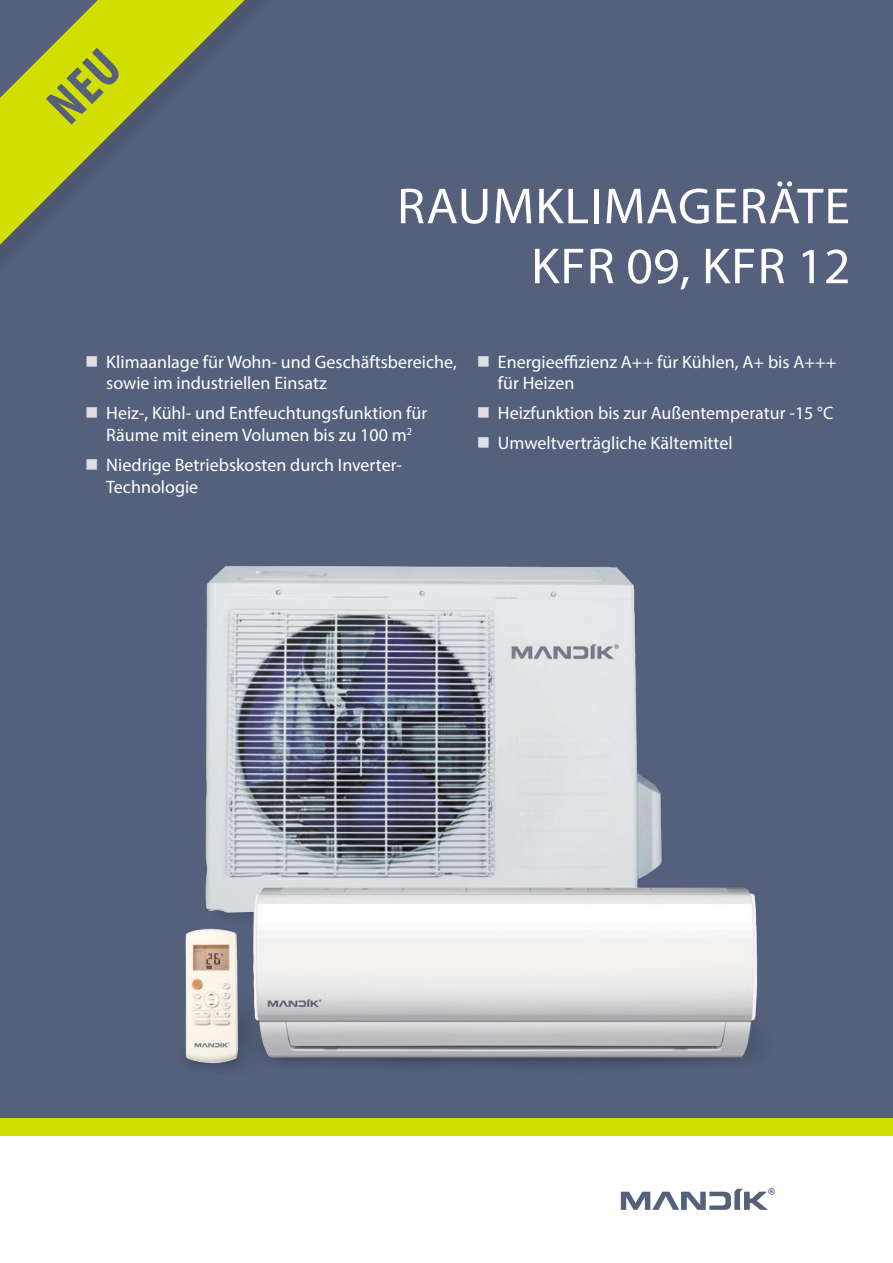
<style>
.page{position:relative;width:893px;height:1263px;background:#fff}
.page>*{position:absolute;margin:0;border:0;box-sizing:border-box;transform-origin:0 0}
.t1{font:51px/60px "Myriad Pro";letter-spacing:.02em;color:#fff;text-align:right}
.t2{font:18px/21.6px "Myriad Pro";color:#fff}
.t3{font:700 7.65px "Tahoma";color:#54607c}
</style>
<div class="page">
<div style="left:0;top:0;width:893px;height:1118px;background:#54607c"></div>
<div style="left:0;top:1118px;width:893px;height:17px;background:#d2de00"></div>
<svg style="left:621px;top:1189px;width:147px;height:21px"></svg>
<div style="left:0;top:0;width:307px;height:303px;background:#54607c"></div>
<svg style="left:0;top:0;width:245px;height:245px"></svg>
<img style="left:184px;top:565px;width:574px;height:501px">
<svg style="left:87px;top:356px;width:10px;height:10px"></svg>
<svg style="left:87px;top:407px;width:10px;height:11px"></svg>
<svg style="left:87px;top:459px;width:10px;height:11px"></svg>
<svg style="left:478px;top:356px;width:11px;height:10px"></svg>
<svg style="left:478px;top:407px;width:11px;height:11px"></svg>
<svg style="left:478px;top:437px;width:11px;height:11px"></svg>
<div style="left:46px;top:48px;width:77px;height:77px;background:#d2de00"></div>
<h1 class="t1" style="left:397px;top:175px;width:455px">Raumklimageräte<br>KFR 09, KFR 12</h1>
<p class="t2" style="left:106px;top:350px;width:352px">Klimaanlage für Wohn- und Geschäftsbereiche, sowie im industriellen Einsatz</p>
<p class="t2" style="left:106px;top:402px;width:323px">Heiz-, Kühl- und Entfeuchtungsfunktion für<br>Räume mit einem Volumen bis zu 100 m<sup>2</sup></p>
<p class="t2" style="left:106px;top:454px;width:297px">Niedrige Betriebskosten durch I nverter-<br>Technologie</p>
<p class="t2" style="left:498px;top:350px;width:340px">Energieeffizienz A++ für Kühlen, A+ bis A+++ für Heizen</p>
<p class="t2" style="left:498px;top:398px;width:337px;line-height:30.2px">Heizfunktion bis zur Außentemperatur -15 °C<br>Umweltverträgliche Kältemittel</p>
<p class="t3" style="left:768px;top:1186px;width:9px">®</p>
</div>
